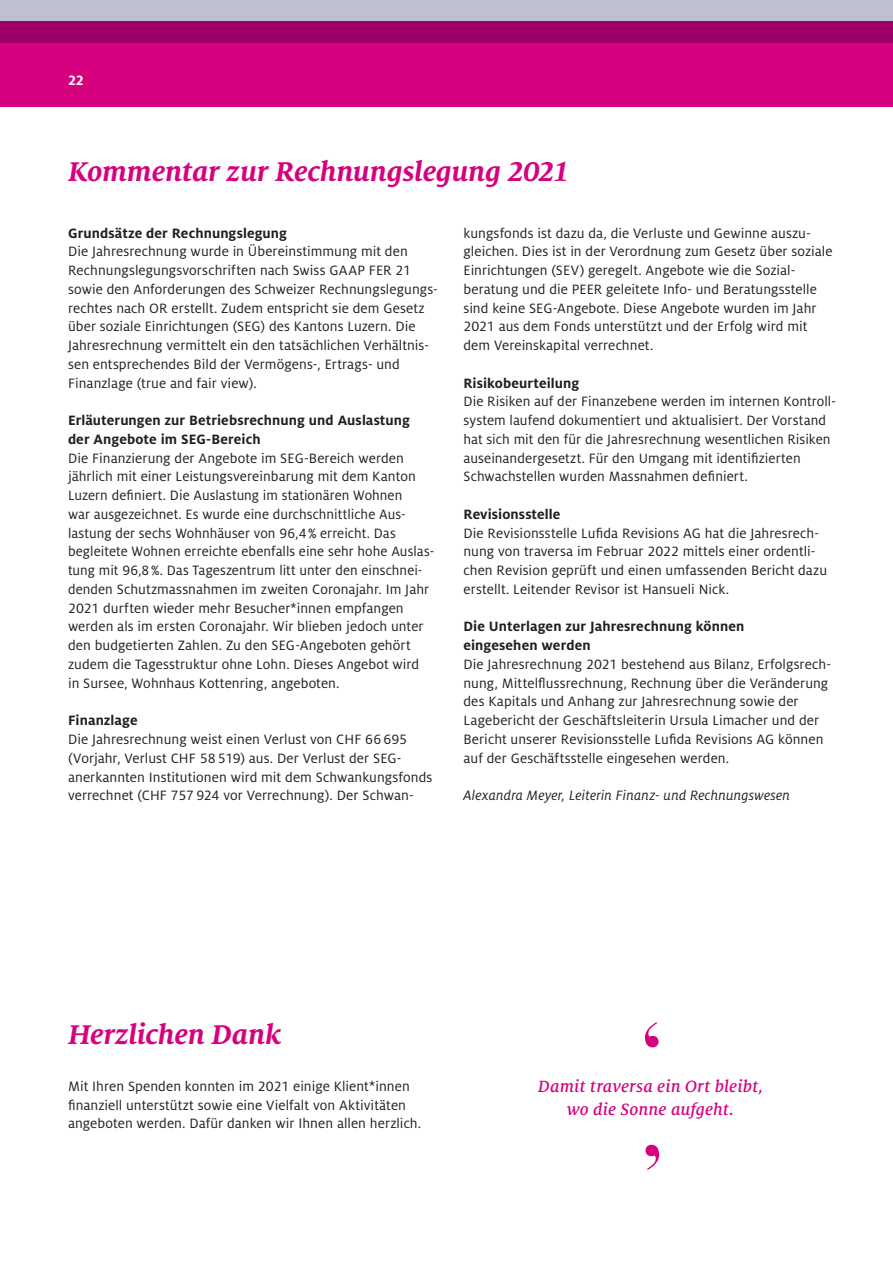
<style>
.page{position:relative;width:893px;height:1263px;background:#fff}
.page>*{position:absolute;margin:0;border:0;box-sizing:border-box;transform-origin:0 0}
.t1{font:italic 700 30px "Milo Serif OT";letter-spacing:-.005em;color:#d6017f}
.t2{font:italic 500 18px/22.5px "Milo Serif OT";letter-spacing:.005em;color:#d6017f;text-align:center}
.t3{font:15px/18.8px "Milo OT";letter-spacing:.005em;color:#231f20}
.t4{font:700 15px/18.8px "Milo OT";letter-spacing:.005em;color:#231f20}
.t5{font:italic 15px "Milo OT";letter-spacing:.01em;color:#231f20}
.t6{font:700 15px "Milo OT";color:#fff}
</style>
<div class="page">
<div style="left:0;top:0;width:893px;height:43px;background:#bec0d0"></div>
<svg style="left:0;top:21px;width:893px;height:85px;background:#c70078"></svg>
<svg style="left:645px;top:1022px;width:13px;height:25px"></svg>
<svg style="left:646px;top:1145px;width:13px;height:25px"></svg>
<p class="t6" style="left:68px;top:72px;width:17px">22</p>
<h1 class="t1" style="left:68px;top:156px;width:502px">Kommentar zur Rechnungslegung 2021</h1>
<p class="t4" style="left:68px;top:224px;width:221px">Grundsätze der Rechnungslegung</p>
<p class="t3" style="left:68px;top:242px;width:371px">Die Jahresrechnung wurde in Übereinstimmung mit den Rechnungslegungsvorschriften nach Swiss GAAP FER 21 sowie den Anforderungen des Schweizer Rechnungslegungs&shy;rechtes nach OR erstellt. Zudem entspricht sie dem Gesetz über soziale Einrichtungen (SEG) des Kantons Luzern. Die Jahresrechnung vermittelt ein den tatsächlichen Verhältnis&shy;sen entsprechendes Bild der Vermögens-, Ertrags- und Finanzlage (true and fair view).</p>
<p class="t4" style="left:68px;top:411px;width:343px">Erläuterungen zur Betriebsrechnung und Auslastung der Angebote im SEG-Bereich</p>
<p class="t3" style="left:68px;top:449px;width:368px">Die Finanzierung der Angebote im SEG-Bereich werden jährlich mit einer Leistungsvereinbarung mit dem Kanton Luzern definiert. Die Auslastung im stationären Wohnen<br>war ausgezeichnet. Es wurde eine durchschnittliche Aus&shy;lastung der sechs Wohnhäuser von 96,4 % erreicht. Das begleitete Wohnen erreichte ebenfalls eine sehr hohe Auslas&shy;tung mit 96,8 %. Das Tageszentrum litt unter den einschnei&shy;denden Schutzmassnahmen im zweiten Coronajahr. Im Jahr 2021 durften wieder mehr Besucher*innen empfangen werden als im ersten Coronajahr. Wir blieben jedoch unter den budgetierten Zahlen. Zu den SEG-Angeboten gehört zudem die Tagesstruktur ohne Lohn. Dieses Angebot wird in Sursee, Wohnhaus Kottenring, angeboten.</p>
<p class="t4" style="left:68px;top:711px;width:71px">Finanzlage</p>
<p class="t3" style="left:68px;top:730px;width:366px">Die Jahresrechnung weist einen Verlust von CHF 66 695 (Vorjahr, Verlust CHF 58 519) aus. Der Verlust der SEG&shy;anerkannten Institutionen wird mit dem Schwankungsfonds verrechnet (CHF 757 924 vor Verrechnung). Der Schwan-</p>
<p class="t3" style="left:463px;top:224px;width:370px">kungsfonds ist dazu da, die Verluste und Gewinne auszu&shy;gleichen. Dies ist in der Verordnung zum Gesetz über soziale Einrichtungen (SEV) geregelt. Angebote wie die Sozial&shy;beratung und die PEER geleitete Info- und Beratungsstelle sind keine SEG-Angebote. Diese Angebote wurden im Jahr 2021 aus dem Fonds unterstützt und der Erfolg wird mit dem Vereinskapital verrechnet.</p>
<p class="t4" style="left:463px;top:374px;width:117px">Risikobeurteilung</p>
<p class="t3" style="left:463px;top:392px;width:374px">Die Risiken auf der Finanzebene werden im internen Kontroll&shy;system laufend dokumentiert und aktualisiert. Der Vorstand hat sich mit den für die Jahresrechnung wesentlichen Risiken auseinandergesetzt. Für den Umgang mit identifizierten Schwachstellen wurden Massnahmen definiert.</p>
<p class="t4" style="left:463px;top:505px;width:99px">Revisionsstelle</p>
<p class="t3" style="left:463px;top:524px;width:365px">Die Revisionsstelle Lufida Revisions AG hat die Jahresrech&shy;nung von traversa im Februar 2022 mittels einer ordentli&shy;chen Revision geprüft und einen umfassenden Bericht dazu erstellt. Leitender Revisor ist Hansueli Nick.</p>
<p class="t4" style="left:463px;top:617px;width:282px">Die Unterlagen zur Jahresrechnung können eingesehen werden</p>
<p class="t3" style="left:463px;top:655px;width:369px">Die Jahresrechnung 2021 bestehend aus Bilanz, Erfolgsrech&shy;nung, Mittelflussrechnung, Rechnung über die Veränderung des Kapitals und Anhang zur Jahresrechnung sowie der Lagebericht der Geschäftsleiterin Ursula Limacher und der Bericht unserer Revisionsstelle Lufida Revisions AG können auf der Geschäftsstelle eingesehen werden.</p>
<p class="t5" style="left:463px;top:787px;width:328px">Alexandra Meyer, Leiterin Finanz- und Rechnungswesen</p>
<h1 class="t1" style="left:68px;top:1018px;width:214px">Herzlichen Dank</h1>
<p class="t3" style="left:68px;top:1077px;width:355px">Mit Ihren Spenden konnten im 2021 einige Klient*innen finanziell unterstützt sowie eine Vielfalt von Aktivitäten angeboten werden. Dafür danken wir Ihnen allen herzlich.</p>
<p class="t2" style="left:538px;top:1075px;width:227px">Damit traversa ein Ort bleibt, wo die Sonne aufgeht.</p>
</div>
